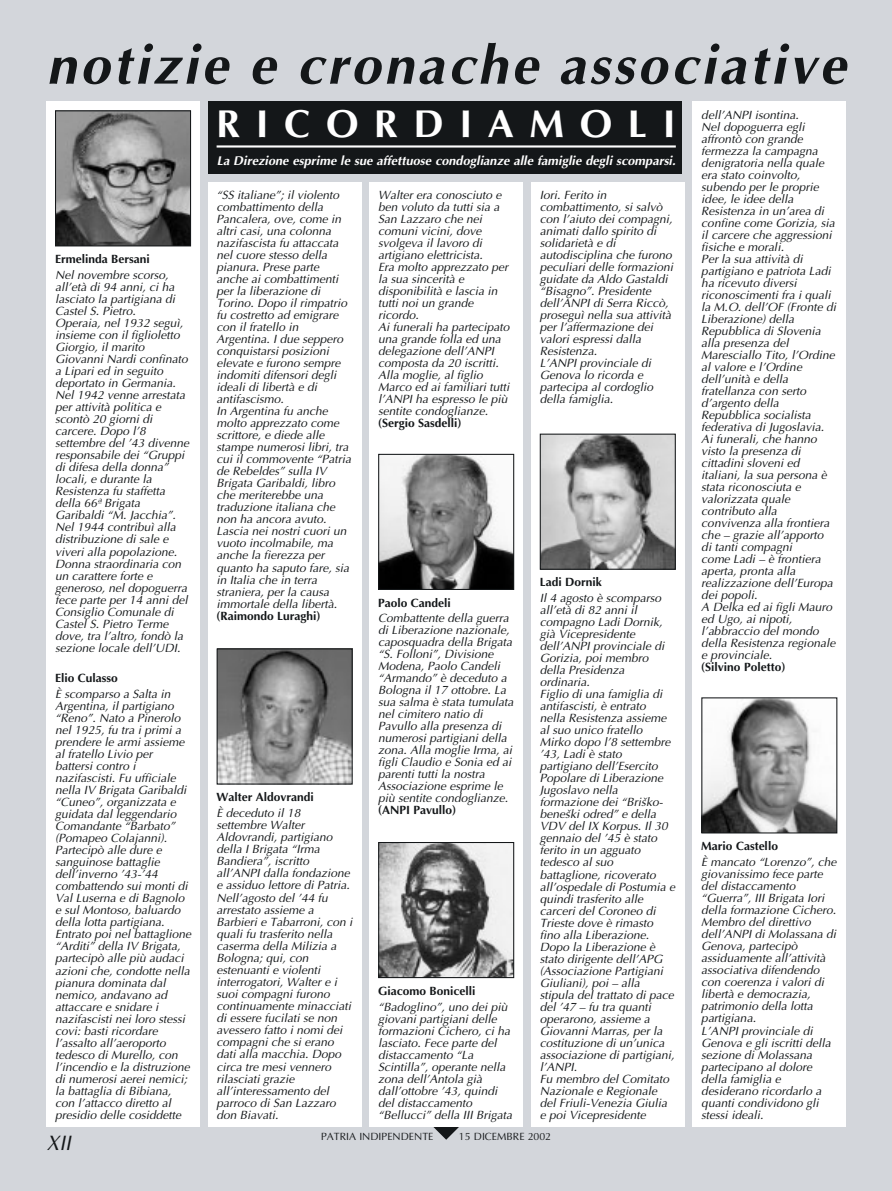
<style>
.page{position:relative;width:892px;height:1191px;background:#fff}
.page>*{position:absolute;margin:0;border:0;box-sizing:border-box;transform-origin:0 0}
.t1{font:italic 700 54px "Optima";letter-spacing:.06em;color:#141719}
.t2{font:700 39px "Optima";letter-spacing:.4em;color:#fff}
.t3{font:italic 21px "Optima";color:#141719}
.t4{font:italic 700 12.75px "Optima";color:#fff}
.t5{font:italic 12px/12px "Optima";color:#141719}
.t6{font:700 12px "Optima";color:#141719}
.t7{font:10.5px "Optima";color:#141719}
</style>
<div class="page">
<div style="left:0;top:0;width:892px;height:1190px;background:#d3d6db"></div>
<div style="left:47px;top:102px;width:153px;height:1025px;background:#fff"></div>
<svg style="left:433px;top:1127px;width:26px;height:12px"></svg>
<div style="left:208px;top:183px;width:153px;height:944px;background:#fff"></div>
<div style="left:370px;top:183px;width:153px;height:944px;background:#fff"></div>
<div style="left:531px;top:183px;width:153px;height:944px;background:#fff"></div>
<div style="left:693px;top:102px;width:153px;height:1025px;background:#fff"></div>
<div style="left:208px;top:102px;width:474px;height:72px;background:#141719"></div>
<hr style="left:217px;top:145px;width:459px;height:2px;background:#fff">
<img style="left:57px;top:112px;width:132px;height:132px">
<div style="left:55px;top:110px;width:136px;height:136px;border:1px solid #141719"></div>
<img style="left:219px;top:650px;width:132px;height:132px">
<div style="left:217px;top:648px;width:136px;height:136px;border:1px solid #141719"></div>
<img style="left:380px;top:456px;width:132px;height:132px">
<div style="left:378px;top:454px;width:136px;height:136px;border:1px solid #141719"></div>
<img style="left:380px;top:844px;width:132px;height:132px">
<div style="left:378px;top:842px;width:136px;height:136px;border:1px solid #141719"></div>
<img style="left:542px;top:435px;width:132px;height:133px">
<div style="left:540px;top:433px;width:136px;height:137px;border:1px solid #141719"></div>
<img style="left:703px;top:699px;width:132px;height:132px">
<div style="left:701px;top:697px;width:136px;height:136px;border:1px solid #141719"></div>
<h1 class="t1" style="left:47px;top:43px;width:801px">notizie e cronache associative</h1>
<p class="t6" style="left:55px;top:254px;width:96px">Ermelinda Bersani</p>
<p class="t5" style="left:55px;top:270px;width:136px">Nel novembre scorso, all’età di 94 anni, ci ha lasciato la partigiana di<br>Castel S. Pietro.<br>Operaia, nel 1932 seguì, insieme con il figlioletto<br>Giorgio, il marito<br>Giovanni Nardi confinato a Lipari ed in seguito deportato in Germania.<br>Nel 1942 venne arrestata per attività politica e scontò 20 giorni di carcere. Dopo l’8 settembre del ’43 divenne responsabile dei “Gruppi di difesa della donna” locali, e durante la<br>Resistenza fu staffetta della 66ª Brigata<br>Garibaldi “M. Jacchia”.<br>Nel 1944 contribuì alla distribuzione di sale e viveri alla popolazione.<br>Donna straordinaria con un carattere forte e generoso, nel dopoguerra fece parte per 14 anni del<br>Consiglio Comunale di<br>Castel S. Pietro Terme dove, tra l’altro, fondò la sezione locale dell’UDI.</p>
<p class="t6" style="left:55px;top:673px;width:64px">Elio Culasso</p>
<p class="t5" style="left:55px;top:689px;width:138px">È scomparso a Salta in<br>Argentina, il partigiano “Reno”. Nato a Pinerolo nel 1925, fu tra i primi a prendere le armi assieme al fratello Livio per battersi contro i nazifascisti. Fu ufficiale nella IV Brigata Garibaldi “Cuneo”, organizzata e guidata dal leggendario<br>Comandante “Barbato” (Pomapeo Colajanni).<br>Partecipò alle dure e sanguinose battaglie dell’inverno ’43-’44 combattendo sui monti di<br>Val Luserna e di Bagnolo e sul Montoso, baluardo della lotta partigiana.<br>Entrato poi nel battaglione “Arditi” della IV Brigata, partecipò alle più audaci azioni che, condotte nella pianura dominata dal nemico, andavano ad attaccare e snidare i nazifascisti nei loro stessi covi: basti ricordare l’assalto all’aeroporto tedesco di Murello, con l’incendio e la distruzione di numerosi aerei nemici; la battaglia di Bibiana, con l’attacco diretto al presidio delle cosiddette</p>
<h2 class="t2" style="left:217px;top:107px;width:461px">RICORDIAMOLI</h2>
<p class="t4" style="left:217px;top:155px;width:461px">La Direzione esprime le sue affettuose condoglianze alle famiglie degli scomparsi.</p>
<p class="t5" style="left:217px;top:190px;width:136px">“SS italiane”; il violento combattimento della<br>Pancalera, ove, come in altri casi, una colonna nazifascista fu attaccata nel cuore stesso della pianura. Prese parte anche ai combattimenti per la liberazione di<br>Torino. Dopo il rimpatrio fu costretto ad emigrare con il fratello in<br>Argentina. I due seppero conquistarsi posizioni elevate e furono sempre indomiti difensori degli ideali di libertà e di antifascismo.<br>In Argentina fu anche molto apprezzato come scrittore, e diede alle stampe numerosi libri, tra cui il commovente “Patria de Rebeldes” sulla IV<br>Brigata Garibaldi, libro che meriterebbe una traduzione italiana che non ha ancora avuto.<br>Lascia nei nostri cuori un vuoto incolmabile, ma anche la fierezza per quanto ha saputo fare, sia in Italia che in terra straniera, per la causa immortale della libertà.</p>
<p class="t6" style="left:217px;top:610px;width:106px">(Raimondo Luraghi)</p>
<p class="t6" style="left:217px;top:792px;width:99px">Walter Aldovrandi</p>
<p class="t5" style="left:217px;top:808px;width:138px">È deceduto il 18 settembre Walter<br>Aldovrandi, partigiano della I Brigata “Irma<br>Bandiera”, iscritto all’ANPI dalla fondazione e assiduo lettore di Patria.<br>Nell’agosto del ’44 fu arrestato assieme a<br>Barbieri e Tabarroni, con i quali fu trasferito nella caserma della Milizia a<br>Bologna; qui, con estenuanti e violenti interrogatori, Walter e i suoi compagni furono continuamente minacciati di essere fucilati se non avessero fatto i nomi dei compagni che si erano dati alla macchia. Dopo circa tre mesi vennero rilasciati grazie all’interessamento del parroco di San Lazzaro don Biavati.</p>
<p class="t5" style="left:378px;top:190px;width:133px">Walter era conosciuto e ben voluto da tutti sia a<br>San Lazzaro che nei comuni vicini, dove svolgeva il lavoro di artigiano elettricista.<br>Era molto apprezzato per la sua sincerità e disponibilità e lascia in tutti noi un grande ricordo.<br>Ai funerali ha partecipato una grande folla ed una delegazione dell’ANPI composta da 20 iscritti.<br>Alla moglie, al figlio<br>Marco ed ai familiari tutti l’ANPI ha espresso le più sentite condoglianze.</p>
<p class="t6" style="left:378px;top:418px;width:85px">(Sergio Sasdelli)</p>
<p class="t6" style="left:378px;top:597px;width:74px">Paolo Candeli</p>
<p class="t5" style="left:378px;top:613px;width:137px">Combattente della guerra di Liberazione nazionale, caposquadra della Brigata “S. Folloni”, Divisione<br>Modena, Paolo Candeli “Armando” è deceduto a<br>Bologna il 17 ottobre. La sua salma è stata tumulata nel cimitero natio di<br>Pavullo alla presenza di numerosi partigiani della zona. Alla moglie Irma, ai figli Claudio e Sonia ed ai parenti tutti la nostra<br>Associazione esprime le più sentite condoglianze.</p>
<p class="t6" style="left:378px;top:805px;width:80px">(ANPI Pavullo)</p>
<p class="t6" style="left:378px;top:985px;width:99px">Giacomo Bonicelli</p>
<p class="t5" style="left:378px;top:1001px;width:135px">“Badoglino”, uno dei più giovani partigiani delle formazioni Cichero, ci ha lasciato. Fece parte del distaccamento “La<br>Scintilla”, operante nella zona dell’Antola già dall’ottobre ’43, quindi del distaccamento “Bellucci” della III Brigata</p>
<p class="t5" style="left:540px;top:190px;width:135px">Iori. Ferito in combattimento, si salvò con l’aiuto dei compagni, animati dallo spirito di solidarietà e di autodisciplina che furono peculiari delle formazioni guidate da Aldo Gastaldi “Bisagno”. Presidente dell’ANPI di Serra Riccò, proseguì nella sua attività per l’affermazione dei valori espressi dalla<br>Resistenza.<br>L’ANPI provinciale di<br>Genova lo ricorda e partecipa al cordoglio della famiglia.</p>
<p class="t6" style="left:540px;top:577px;width:64px">Ladi Dornik</p>
<p class="t5" style="left:540px;top:593px;width:137px">Il 4 agosto è scomparso all’età di 82 anni il compagno Ladi Dornik, già Vicepresidente dell’ANPI provinciale di<br>Gorizia, poi membro della Presidenza ordinaria.<br>Figlio di una famiglia di antifascisti, è entrato<br>nella Resistenza assieme al suo unico fratello<br>Mirko dopo l’8 settembre ’43, Ladi è stato partigiano dell’Esercito<br>Popolare di Liberazione<br>Jugoslavo nella formazione dei “Brisˇko&shy;benesˇki odred” e della<br>VDV del IX Korpus. Il 30 gennaio del ’45 è stato ferito in un agguato tedesco al suo battaglione, ricoverato all’ospedale di Postumia e quindi trasferito alle carceri del Coroneo di<br>Trieste dove è rimasto fino alla Liberazione.<br>Dopo la Liberazione è stato dirigente dell’APG (Associazione Partigiani<br>Giuliani), poi – alla stipula del trattato di pace del ’47 – fu tra quanti operarono, assieme a<br>Giovanni Marras, per la costituzione di un’unica associazione di partigiani, l’ANPI.<br>Fu membro del Comitato<br>Nazionale e Regionale del Friuli-Venezia Giulia e poi Vicepresidente</p>
<h3 class="t3" style="left:47px;top:1134px;width:26px">XII</h3>
<p class="t7" style="left:321px;top:1131px;width:114px">PATRIA INDIPENDENTE</p>
<p class="t7" style="left:459px;top:1131px;width:94px">15 DICEMBRE 2002</p>
<p class="t5" style="left:701px;top:110px;width:136px">dell’ANPI isontina.<br>Nel dopoguerra egli affrontò con grande fermezza la campagna denigratoria nella quale era stato coinvolto, subendo per le proprie idee, le idee della<br>Resistenza in un’area di confine come Gorizia, sia il carcere che aggressioni fisiche e morali.<br>Per la sua attività di partigiano e patriota Ladi ha ricevuto diversi riconoscimenti fra i quali la M.O. dell’OF (Fronte di<br>Liberazione) della<br>Repubblica di Slovenia alla presenza del<br>Maresciallo Tito, l’Ordine al valore e l’Ordine dell’unità e della fratellanza con serto d’argento della<br>Repubblica socialista federativa di Jugoslavia.<br>Ai funerali, che hanno visto la presenza di cittadini sloveni ed italiani, la sua persona è stata riconosciuta e valorizzata quale contributo alla convivenza alla frontiera che – grazie all’apporto di tanti compagni<br>come Ladi – è frontiera aperta, pronta alla realizzazione dell’Europa dei popoli.<br>A Delka ed ai figli Mauro ed Ugo, ai nipoti, l’abbraccio del mondo della Resistenza regionale e provinciale.</p>
<p class="t6" style="left:701px;top:661px;width:86px">(Silvino Poletto)</p>
<p class="t6" style="left:701px;top:841px;width:78px">Mario Castello</p>
<p class="t5" style="left:701px;top:857px;width:137px">È mancato “Lorenzo”, che giovanissimo fece parte del distaccamento “Guerra”, III Brigata Iori della formazione Cichero.<br>Membro del direttivo dell’ANPI di Molassana di<br>Genova, partecipò assiduamente all’attività associativa difendendo con coerenza i valori di libertà e democrazia, patrimonio della lotta partigiana.<br>L’ANPI provinciale di<br>Genova e gli iscritti della sezione di Molassana partecipano al dolore della famiglia e desiderano ricordarlo a quanti condividono gli stessi ideali.</p>
</div>
